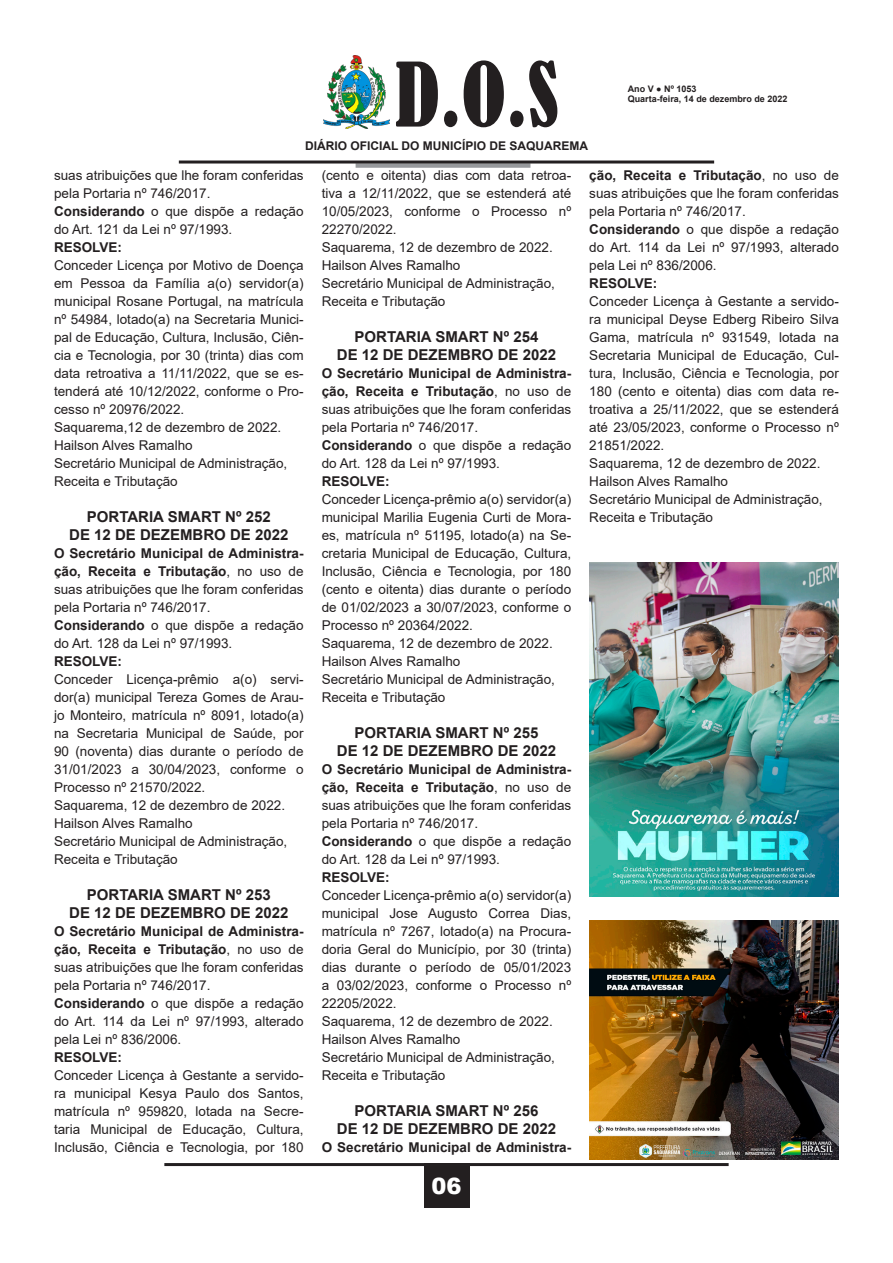
<style>
.page{position:relative;width:893px;height:1263px;background:#fff}
.page>*{position:absolute;margin:0;border:0;box-sizing:border-box;transform-origin:0 0}
.t1{font:condensed 82.5px "Bernard";color:#231f20}
.t2{font:900 22.5px "Arial";color:#fff}
.t3{font:700 15px "Arial";color:#231f20}
.t4{font:13.5px/18px "Arial";color:#231f20;text-align:justify}
.t5{font:700 13.5px "Arial";color:#231f20}
.t6{font:700 12px "Arial";color:#231f20}
.t7{font:700 9px/10.8px "Arial";color:#231f20}
.s1{font-weight:700}
</style>
<div class="page">
<hr style="left:164px;top:1163px;width:565px;height:3px;background:#231f20">
<div style="left:424px;top:1163px;width:45px;height:45px;background:#231f20"></div>
<img style="left:324px;top:55px;width:65px;height:73px">
<div style="left:356px;top:163px;width:174px;height:5px;background:#97999c"></div>
<hr style="left:179px;top:161px;width:535px;height:3px;background:#231f20">
<img style="left:589px;top:921px;width:250px;height:239px">
<img style="left:589px;top:562px;width:250px;height:334px">
<h1 class="t1" style="left:395px;top:47px;width:165px">D.O.S</h1>
<p class="t6" style="left:305px;top:137px;width:285px">DIÁRIO OFICIAL DO MUNICÍPIO DE SAQUAREMA</p>
<p class="t7" style="left:628px;top:83px;width:161px">Ano V ● Nº 1053<br>Quarta-feira, 14 de dezembro de 2022</p>
<p class="t4" style="left:54px;top:166px;width:251px">suas atribuições que lhe foram conferidas pela Portaria nº 746/2017.</p>
<p class="t4" style="left:54px;top:202px;width:251px"><span class="s1">Considerando</span> o que dispõe a redação do Art. 121 da Lei nº 97/1993.</p>
<p class="t5" style="left:54px;top:238px;width:70px">RESOLVE:</p>
<p class="t4" style="left:54px;top:256px;width:251px">Conceder Licença por Motivo de Doença em Pessoa da Família a(o) servidor(a) municipal Rosane Portugal, na matrícula nº 54984, lotado(a) na Secretaria Munici&shy;pal de Educação, Cultura, Inclusão, Ciên&shy;cia e Tecnologia, por 30 (trinta) dias com data retroativa a 11/11/2022, que se es&shy;tenderá até 10/12/2022, conforme o Pro&shy;cesso nº 20976/2022.</p>
<p class="t4" style="left:54px;top:418px;width:229px">Saquarema,12 de dezembro de 2022.</p>
<p class="t4" style="left:54px;top:436px;width:140px">Hailson Alves Ramalho</p>
<p class="t4" style="left:54px;top:454px;width:235px">Secretário Municipal de Administração,</p>
<p class="t4" style="left:54px;top:472px;width:125px">Receita e Tributação</p>
<p class="t3" style="left:87px;top:506px;width:185px">PORTARIA SMART Nº 252</p>
<p class="t3" style="left:69px;top:524px;width:221px">DE 12 DE DEZEMBRO DE 2022</p>
<p class="t4" style="left:54px;top:544px;width:251px"><span class="s1">O Secretário Municipal de Administra&shy;ção, Receita e Tributação</span>, no uso de suas atribuições que lhe foram conferidas pela Portaria nº 746/2017.</p>
<p class="t4" style="left:54px;top:616px;width:251px"><span class="s1">Considerando</span> o que dispõe a redação do Art. 128 da Lei nº 97/1993.</p>
<p class="t5" style="left:54px;top:652px;width:70px">RESOLVE:</p>
<p class="t4" style="left:54px;top:670px;width:251px">Conceder Licença-prêmio a(o) servi&shy;dor(a) municipal Tereza Gomes de Arau&shy;jo Monteiro, matrícula nº 8091, lotado(a) na Secretaria Municipal de Saúde, por 90 (noventa) dias durante o período de 31/01/2023 a 30/04/2023, conforme o Processo nº 21570/2022.</p>
<p class="t4" style="left:54px;top:796px;width:233px">Saquarema, 12 de dezembro de 2022.</p>
<p class="t4" style="left:54px;top:814px;width:140px">Hailson Alves Ramalho</p>
<p class="t4" style="left:54px;top:832px;width:235px">Secretário Municipal de Administração,</p>
<p class="t4" style="left:54px;top:850px;width:125px">Receita e Tributação</p>
<p class="t3" style="left:87px;top:884px;width:185px">PORTARIA SMART Nº 253</p>
<p class="t3" style="left:69px;top:902px;width:221px">DE 12 DE DEZEMBRO DE 2022</p>
<p class="t4" style="left:54px;top:922px;width:251px"><span class="s1">O Secretário Municipal de Administra&shy;ção, Receita e Tributação</span>, no uso de suas atribuições que lhe foram conferidas pela Portaria nº 746/2017.</p>
<p class="t4" style="left:54px;top:994px;width:251px"><span class="s1">Considerando</span> o que dispõe a redação do Art. 114 da Lei nº 97/1993, alterado pela Lei nº 836/2006.</p>
<p class="t5" style="left:54px;top:1048px;width:70px">RESOLVE:</p>
<p class="t4" style="left:54px;top:1066px;width:251px">Conceder Licença à Gestante a servido&shy;ra municipal Kesya Paulo dos Santos, matrícula nº 959820, lotada na Secre&shy;taria Municipal de Educação, Cultura, Inclusão, Ciência e Tecnologia, por 180</p>
<p class="t4" style="left:322px;top:166px;width:251px">(cento e oitenta) dias com data retroa&shy;tiva a 12/11/2022, que se estenderá até 10/05/2023, conforme o Processo nº 22270/2022.</p>
<p class="t4" style="left:322px;top:238px;width:233px">Saquarema, 12 de dezembro de 2022.</p>
<p class="t4" style="left:322px;top:256px;width:140px">Hailson Alves Ramalho</p>
<p class="t4" style="left:322px;top:274px;width:235px">Secretário Municipal de Administração,</p>
<p class="t4" style="left:322px;top:292px;width:125px">Receita e Tributação</p>
<p class="t3" style="left:355px;top:326px;width:185px">PORTARIA SMART Nº 254</p>
<p class="t3" style="left:337px;top:344px;width:221px">DE 12 DE DEZEMBRO DE 2022</p>
<p class="t4" style="left:322px;top:364px;width:251px"><span class="s1">O Secretário Municipal de Administra&shy;ção, Receita e Tributação</span>, no uso de suas atribuições que lhe foram conferidas pela Portaria nº 746/2017.</p>
<p class="t4" style="left:322px;top:436px;width:251px"><span class="s1">Considerando</span> o que dispõe a redação do Art. 128 da Lei nº 97/1993.</p>
<p class="t5" style="left:322px;top:472px;width:70px">RESOLVE:</p>
<p class="t4" style="left:322px;top:490px;width:251px">Conceder Licença-prêmio a(o) servidor(a) municipal Marilia Eugenia Curti de Mora&shy;es, matrícula nº 51195, lotado(a) na Se&shy;cretaria Municipal de Educação, Cultura, Inclusão, Ciência e Tecnologia, por 180 (cento e oitenta) dias durante o período de 01/02/2023 a 30/07/2023, conforme o Processo nº 20364/2022.</p>
<p class="t4" style="left:322px;top:634px;width:233px">Saquarema, 12 de dezembro de 2022.</p>
<p class="t4" style="left:322px;top:652px;width:140px">Hailson Alves Ramalho</p>
<p class="t4" style="left:322px;top:670px;width:235px">Secretário Municipal de Administração,</p>
<p class="t4" style="left:322px;top:688px;width:125px">Receita e Tributação</p>
<p class="t3" style="left:355px;top:722px;width:185px">PORTARIA SMART Nº 255</p>
<p class="t3" style="left:337px;top:740px;width:221px">DE 12 DE DEZEMBRO DE 2022</p>
<p class="t4" style="left:322px;top:760px;width:251px"><span class="s1">O Secretário Municipal de Administra&shy;ção, Receita e Tributação</span>, no uso de suas atribuições que lhe foram conferidas pela Portaria nº 746/2017.</p>
<p class="t4" style="left:322px;top:832px;width:251px"><span class="s1">Considerando</span> o que dispõe a redação do Art. 128 da Lei nº 97/1993.</p>
<p class="t5" style="left:322px;top:868px;width:70px">RESOLVE:</p>
<p class="t4" style="left:322px;top:886px;width:251px">Conceder Licença-prêmio a(o) servidor(a) municipal Jose Augusto Correa Dias, matrícula nº 7267, lotado(a) na Procura&shy;doria Geral do Município, por 30 (trinta) dias durante o período de 05/01/2023 a 03/02/2023, conforme o Processo nº 22205/2022.</p>
<p class="t4" style="left:322px;top:1012px;width:233px">Saquarema, 12 de dezembro de 2022.</p>
<p class="t4" style="left:322px;top:1030px;width:140px">Hailson Alves Ramalho</p>
<p class="t4" style="left:322px;top:1048px;width:235px">Secretário Municipal de Administração,</p>
<p class="t4" style="left:322px;top:1066px;width:125px">Receita e Tributação</p>
<p class="t3" style="left:355px;top:1100px;width:185px">PORTARIA SMART Nº 256</p>
<p class="t3" style="left:337px;top:1118px;width:221px">DE 12 DE DEZEMBRO DE 2022</p>
<p class="t5" style="left:322px;top:1138px;width:251px">O Secretário Municipal de Administra-</p>
<h2 class="t2" style="left:431px;top:1170px;width:32px">06</h2>
<p class="t4" style="left:589px;top:166px;width:251px"><span class="s1">ção, Receita e Tributação</span>, no uso de suas atribuições que lhe foram conferidas pela Portaria nº 746/2017.</p>
<p class="t4" style="left:589px;top:220px;width:251px"><span class="s1">Considerando</span> o que dispõe a redação do Art. 114 da Lei nº 97/1993, alterado pela Lei nº 836/2006.</p>
<p class="t5" style="left:589px;top:274px;width:70px">RESOLVE:</p>
<p class="t4" style="left:589px;top:292px;width:251px">Conceder Licença à Gestante a servido&shy;ra municipal Deyse Edberg Ribeiro Silva Gama, matrícula nº 931549, lotada na Secretaria Municipal de Educação, Cul&shy;tura, Inclusão, Ciência e Tecnologia, por 180 (cento e oitenta) dias com data re&shy;troativa a 25/11/2022, que se estenderá até 23/05/2023, conforme o Processo nº 21851/2022.</p>
<p class="t4" style="left:589px;top:454px;width:233px">Saquarema, 12 de dezembro de 2022.</p>
<p class="t4" style="left:589px;top:472px;width:140px">Hailson Alves Ramalho</p>
<p class="t4" style="left:589px;top:490px;width:235px">Secretário Municipal de Administração,</p>
<p class="t4" style="left:589px;top:508px;width:125px">Receita e Tributação</p>
</div>
